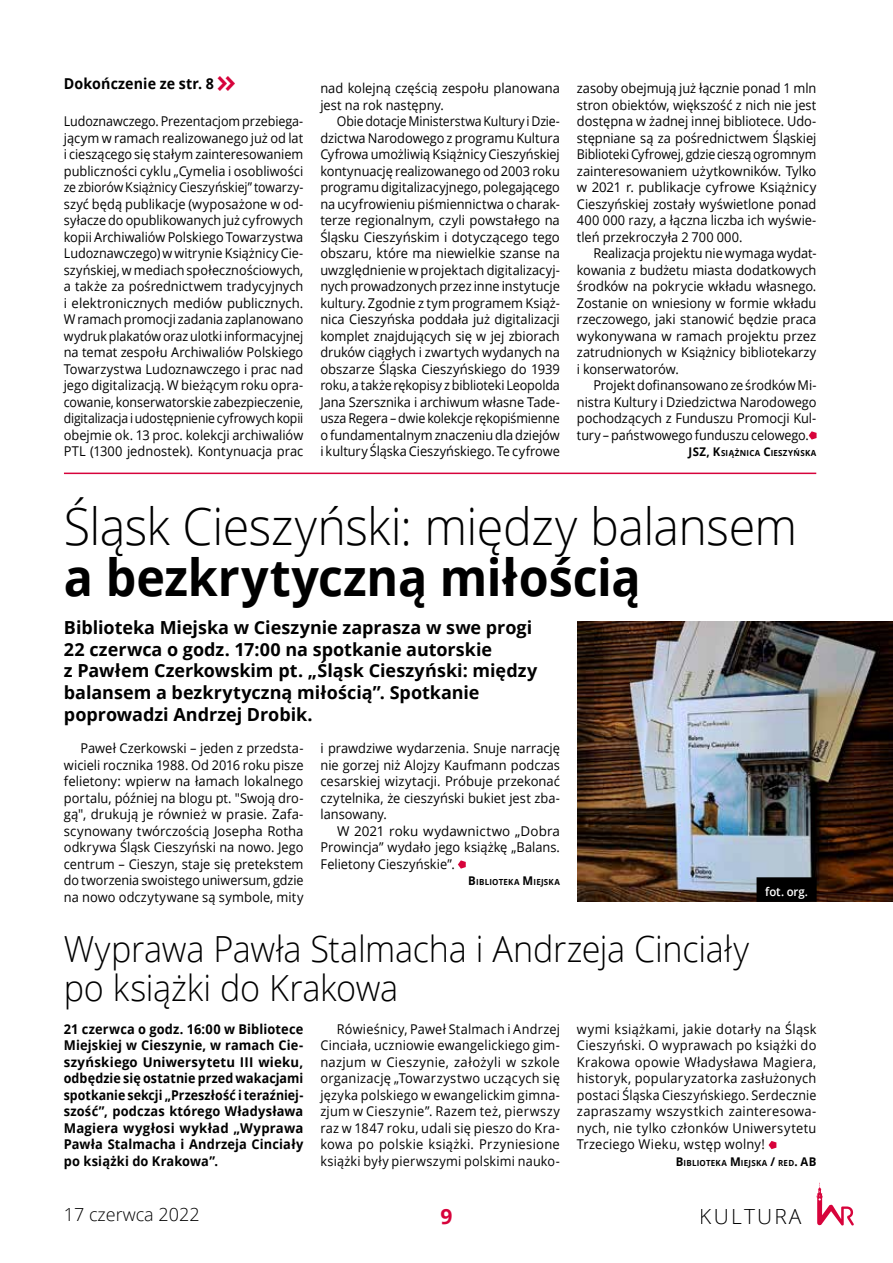
<style>
.page{position:relative;width:893px;height:1263px;background:#fff}
.page>*{position:absolute;margin:0;border:0;box-sizing:border-box;transform-origin:0 0}
.t1{font:300 51px "Open Sans";letter-spacing:-.01em;color:#000;scale:.95 1}
.t2{font:700 51px "Open Sans";color:#000;scale:.95 1}
.t3{font:300 36px/39px "Open Sans";letter-spacing:-.01em;color:#000;scale:.95 1}
.t4{font:300 21px "Open Sans";letter-spacing:.1em;color:#000}
.t5{font:700 21px "Open Sans";color:#d7033b}
.t6{font:700 18px/21.6px "Open Sans";color:#000}
.t7{font:300 18px "Open Sans";color:#000}
.t8{font:700 15px "Open Sans";letter-spacing:.005em;color:#000;scale:.95 1}
.t9{font:13.5px/16.5px "Open Sans";color:#000;text-align:justify;scale:.95 1}
.t10{font:13.5px/16.5px "Open Sans";color:#000;text-align:justify;scale:.93 1}
.t11{font:13.5px/16.5px "Open Sans";color:#000;text-align:justify;scale:.92 1}
.t12{font:13.5px/16.5px "Open Sans";color:#000;text-align:justify;scale:.94 1}
.t13{font:700 13.5px/16.5px "Open Sans";letter-spacing:.01em;color:#000;text-align:justify;scale:.95 1}
.t14{font:13.5px/16.5px "Open Sans";color:#000;text-align:justify}
.t15{font:600 12px "Open Sans";color:#fff;scale:.95 1}
.t16{font:700 8.4px "Open Sans";letter-spacing:.03em;color:#000;scale:.95 1}
.s1{font-size:12px}
</style>
<div class="page">
<svg style="left:816px;top:1182px;width:38px;height:43px"></svg>
<svg style="left:458px;top:860px;width:8px;height:9px"></svg>
<img style="left:577px;top:621px;width:316px;height:281px">
<svg style="left:768px;top:1141px;width:8px;height:8px"></svg>
<svg style="left:809px;top:431px;width:7px;height:9px"></svg>
<hr style="left:64px;top:473px;width:752px;height:1px;background:#d7033b">
<div style="left:756px;top:877px;width:61px;height:25px;background:#000"></div>
<p class="t8" style="left:64px;top:73px;width:160px">Dokończenie ze str. 8</p>
<p class="t10" style="left:64px;top:113px;width:259px">Ludoznawczego. Prezentacjom przebiega&shy;jącym w ramach realizowanego już od lat i cieszącego się stałym zainteresowaniem publiczności cyklu „Cymelia i osobliwości ze zbiorów Książnicy Cieszyńskiej” towarzy&shy;szyć będą publikacje (wyposażone w od&shy;syłacze do opublikowanych już cyfrowych kopii Archiwaliów Polskiego Towarzystwa Ludoznawczego) w witrynie Książnicy Cie&shy;szyńskiej, w mediach społecznościowych, a także za pośrednictwem tradycyjnych i elektronicznych mediów publicznych.<br>W ramach promocji zadania zaplanowano wydruk plakatów oraz ulotki informacyjnej na temat zespołu Archiwaliów Polskiego Towarzystwa Ludoznawczego i prac nad jego digitalizacją. W bieżącym roku opra&shy;cowanie, konserwatorskie zabezpieczenie, digitalizacja i udostępnienie cyfrowych kopii obejmie ok. 13 proc. kolekcji archiwaliów PTL (1300 jednostek). Kontynuacja prac</p>
<p class="t9" style="left:320px;top:80px;width:254px">nad kolejną częścią zespołu planowana jest na rok następny.</p>
<p class="t11" style="left:320px;top:113px;width:262px;text-indent:16px">Obie dotacje Ministerstwa Kultury i Dzie&shy;dzictwa Narodowego z programu Kultura Cyfrowa umożliwią Książnicy Cieszyńskiej kontynuację realizowanego od 2003 roku programu digitalizacyjnego, polegającego na ucyfrowieniu piśmiennictwa o charak&shy;terze regionalnym, czyli powstałego na Śląsku Cieszyńskim i dotyczącego tego obszaru, które ma niewielkie szanse na uwzględnienie w projektach digitalizacyj&shy;nych prowadzonych przez inne instytucje kultury. Zgodnie z tym programem Książ&shy;nica Cieszyńska poddała już digitalizacji komplet znajdujących się w jej zbiorach druków ciągłych i zwartych wydanych na obszarze Śląska Cieszyńskiego do 1939 roku, a także rękopisy z biblioteki Leopolda Jana Szersznika i archiwum własne Tade&shy;usza Regera – dwie kolekcje rękopiśmienne o fundamentalnym znaczeniu dla dziejów i kultury Śląska Cieszyńskiego. Te cyfrowe</p>
<p class="t9" style="left:577px;top:80px;width:254px">zasoby obejmują już łącznie ponad 1 mln stron obiektów, większość z nich nie jest dostępna w żadnej innej bibliotece. Udo&shy;stępniane są za pośrednictwem Śląskiej Biblioteki Cyfrowej, gdzie cieszą ogromnym zainteresowaniem użytkowników. Tylko w 2021 r. publikacje cyfrowe Książnicy Cieszyńskiej zostały wyświetlone ponad 400 000 razy, a łączna liczba ich wyświe&shy;tleń przekroczyła 2 700 000.</p>
<p class="t12" style="left:577px;top:245px;width:256px;text-indent:16px">Realizacja projektu nie wymaga wydat&shy;kowania z budżetu miasta dodatkowych środków na pokrycie wkładu własnego.<br>Zostanie on wniesiony w formie wkładu rzeczowego, jaki stanowić będzie praca wykonywana w ramach projektu przez zatrudnionych w Książnicy bibliotekarzy i konserwatorów.</p>
<p class="t12" style="left:577px;top:377px;width:256px;text-indent:16px">Projekt dofinansowano ze środków Mi&shy;nistra Kultury i Dziedzictwa Narodowego pochodzących z Funduszu Promocji Kul&shy;tury – państwowego funduszu celowego.</p>
<p class="t16" style="left:689px;top:447px;width:130px"><span class="s1">JSZ, K</span>SIĄŻNICA <span class="s1">C</span>IESZYŃSKA</p>
<h1 class="t1" style="left:64px;top:491px;width:773px">Śląsk Cieszyński: między balansem</h1>
<h1 class="t2" style="left:64px;top:541px;width:609px">a bezkrytyczną miłością</h1>
<h3 class="t6" style="left:64px;top:616px;width:475px">Biblioteka Miejska w Cieszynie zaprasza w swe progi 22 czerwca o godz. 17:00 na spotkanie autorskie<br>z Pawłem Czerkowskim pt. „Śląsk Cieszyński: między balansem a bezkrytyczną miłością”. Spotkanie poprowadzi Andrzej Drobik.</h3>
<p class="t9" style="left:64px;top:740px;width:254px;text-indent:16px">Paweł Czerkowski – jeden z przedsta&shy;wicieli rocznika 1988. Od 2016 roku pisze felietony: wpierw na łamach lokalnego portalu, później na blogu pt. "Swoją dro&shy;gą", drukują je również w prasie. Zafa&shy;scynowany twórczością Josepha Rotha odkrywa Śląsk Cieszyński na nowo. Jego centrum – Cieszyn, staje się pretekstem do tworzenia swoistego uniwersum, gdzie na nowo odczytywane są symbole, mity</p>
<p class="t9" style="left:320px;top:740px;width:254px">i prawdziwe wydarzenia. Snuje narrację nie gorzej niż Alojzy Kaufmann podczas cesarskiej wizytacji. Próbuje przekonać czytelnika, że cieszyński bukiet jest zba&shy;lansowany.</p>
<p class="t14" style="left:320px;top:822px;width:241px;text-indent:16px">W 2021 roku wydawnictwo „Dobra Prowincja” wydało jego książkę „Balans.<br>Felietony Cieszyńskie”.</p>
<p class="t16" style="left:468px;top:876px;width:92px"><span class="s1">B</span>IBLIOTEKA <span class="s1">M</span>IEJSKA</p>
<p class="t15" style="left:765px;top:883px;width:47px">fot. org.</p>
<h2 class="t3" style="left:64px;top:929px;width:723px">Wyprawa Pawła Stalmacha i Andrzeja Cinciały po książki do Krakowa</h2>
<p class="t13" style="left:64px;top:1020px;width:254px">21 czerwca o godz. 16:00 w Bibliotece Miejskiej w Cieszynie, w ramach Cie&shy;szyńskiego Uniwersytetu III wieku, odbędzie się ostatnie przed wakacjami spotkanie sekcji „Przeszłość i teraźniej&shy;szość”, podczas którego Władysława Magiera wygłosi wykład „Wyprawa Pawła Stalmacha i Andrzeja Cinciały po książki do Krakowa”.</p>
<p class="t12" style="left:320px;top:1020px;width:256px;text-indent:16px">Rówieśnicy, Paweł Stalmach i Andrzej Cinciała, uczniowie ewangelickiego gim&shy;nazjum w Cieszynie, założyli w szkole organizację „Towarzystwo uczących się języka polskiego w ewangelickim gimna&shy;zjum w Cieszynie”. Razem też, pierwszy raz w 1847 roku, udali się pieszo do Kra&shy;kowa po polskie książki. Przyniesione książki były pierwszymi polskimi nauko-</p>
<p class="t9" style="left:577px;top:1020px;width:254px">wymi książkami, jakie dotarły na Śląsk Cieszyński. O wyprawach po książki do Krakowa opowie Władysława Magiera, historyk, popularyzatorka zasłużonych postaci Śląska Cieszyńskiego. Serdecznie zapraszamy wszystkich zainteresowa&shy;nych, nie tylko członków Uniwersytetu Trzeciego Wieku, wstęp wolny!</p>
<p class="t16" style="left:676px;top:1157px;width:150px"><span class="s1">B</span>IBLIOTEKA <span class="s1">M</span>IEJSKA <span class="s1">/</span> RED<span class="s1">. AB</span></p>
<h3 class="t7" style="left:64px;top:1202px;width:137px">17 czerwca 2022</h3>
<h3 class="t5" style="left:440px;top:1201px;width:13px">9</h3>
<h3 class="t4" style="left:700px;top:1202px;width:103px">KULTURA</h3>
</div>
